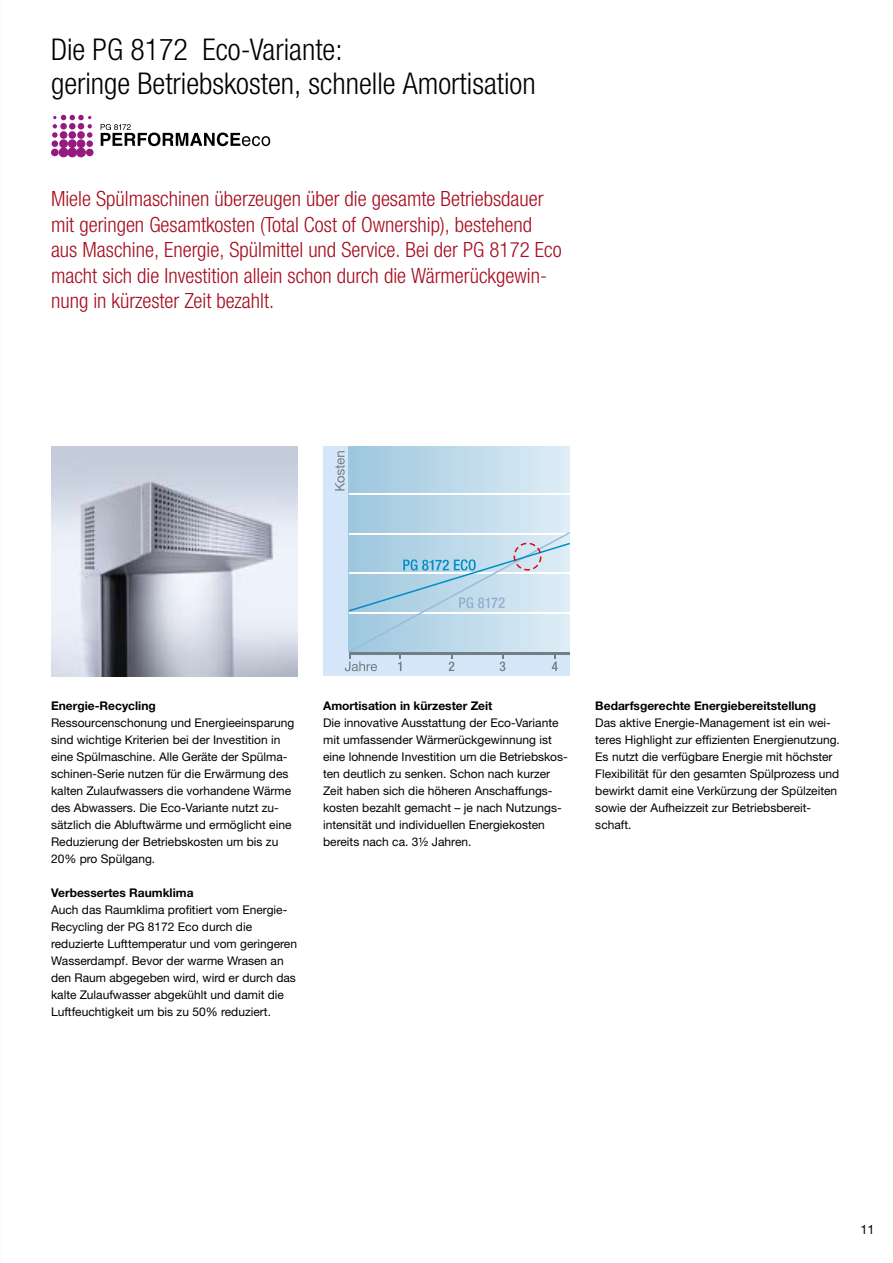
<style>
.page{position:relative;width:893px;height:1263px;background:#fff}
.page>*{position:absolute;margin:0;border:0;box-sizing:border-box;transform-origin:0 0}
.t1{font:300 condensed 30px/34px "Helvetica Neue LTW1 G";color:#000}
.t2{font:300 condensed 21px/25.5px "Helvetica Neue LTW1 G";color:#a60d1f}
.t3{font:12.75px "Helvetica Neue LTW1 G";color:#000}
.t4{font:12px/17px "Helvetica Neue LTW1 G";color:#000}
.t5{font:700 12px "Helvetica Neue LTW1 G";color:#000}
</style>
<div class="page">
<img style="left:51px;top:446px;width:247px;height:230px">
<div style="left:323px;top:446px;width:247px;height:230px;background:#d4e6f7"></div>
<div style="left:349px;top:447px;width:221px;height:205px;background:linear-gradient(to right,#9dc7de,#dfedf7)"></div>
<hr style="left:349px;top:493px;width:221px;height:2px;background:#fff">
<svg style="left:335px;top:451px;width:10px;height:40px"></svg>
<svg style="left:345px;top:531px;width:225px;height:140px"></svg>
<div style="left:514px;top:543px;width:27px;height:27px;border:2px dashed #e30613;border-radius:50%"></div>
<svg style="left:52px;top:115px;width:40px;height:23px"></svg>
<div style="left:52px;top:140px;width:6px;height:7px;background:#951b81;border-radius:50%"></div>
<div style="left:59px;top:139px;width:9px;height:9px;background:#951b81;border-radius:50%"></div>
<div style="left:68px;top:139px;width:9px;height:9px;background:#951b81;border-radius:50%"></div>
<div style="left:77px;top:139px;width:8px;height:9px;background:#951b81;border-radius:50%"></div>
<div style="left:86px;top:140px;width:7px;height:7px;background:#951b81;border-radius:50%"></div>
<div style="left:51px;top:149px;width:8px;height:7px;background:#951b81;border-radius:50%"></div>
<div style="left:59px;top:148px;width:9px;height:9px;background:#951b81;border-radius:50%"></div>
<div style="left:67px;top:148px;width:10px;height:9px;background:#951b81;border-radius:50%"></div>
<div style="left:76px;top:148px;width:10px;height:9px;background:#951b81;border-radius:50%"></div>
<div style="left:86px;top:149px;width:8px;height:7px;background:#951b81;border-radius:50%"></div>
<svg style="left:101px;top:124px;width:169px;height:22px"></svg>
<h1 class="t1" style="left:51px;top:32px;width:486px">Die PG 8172 Eco-Variante:<br>geringe Betriebskosten, schnelle Amortisation</h1>
<p class="t2" style="left:51px;top:186px;width:512px">Miele Spülmaschinen überzeugen über die gesamte Betriebsdauer mit geringen Gesamtkosten (Total Cost of Ownership), bestehend aus Maschine, Energie, Spülmittel und Service. Bei der PG 8172 Eco macht sich die Investition allein schon durch die Wärmerückgewin&shy;nung in kürzester Zeit bezahlt.</p>
<p class="t5" style="left:51px;top:698px;width:106px">Energie-Recycling</p>
<p class="t4" style="left:51px;top:714px;width:245px">Ressourcenschonung und Energieeinsparung sind wichtige Kriterien bei der Investition in eine Spülmaschine. Alle Geräte der Spülma&shy;schinen-Serie nutzen für die Erwärmung des kalten Zulaufwassers die vorhandene Wärme des Abwassers. Die Eco-Variante nutzt zu&shy;sätzlich die Abluftwärme und ermöglicht eine Reduzierung der Betriebskosten um bis zu 20% pro Spülgang.</p>
<p class="t5" style="left:51px;top:885px;width:144px">Verbessertes Raumklima</p>
<p class="t4" style="left:51px;top:901px;width:247px">Auch das Raumklima profitiert vom Energie-Recycling der PG 8172 Eco durch die reduzierte Lufttemperatur und vom geringeren Wasserdampf. Bevor der warme Wrasen an den Raum abgegeben wird, wird er durch das kalte Zulaufwasser abgekühlt und damit die Luftfeuchtigkeit um bis zu 50% reduziert.</p>
<p class="t5" style="left:323px;top:698px;width:171px">Amortisation in kürzester Zeit</p>
<p class="t4" style="left:323px;top:714px;width:246px">Die innovative Ausstattung der Eco-Variante mit umfassender Wärmerückgewinnung ist eine lohnende Investition um die Betriebskos&shy;ten deutlich zu senken. Schon nach kurzer Zeit haben sich die höheren Anschaffungs&shy;kosten bezahlt gemacht – je nach Nutzungs&shy;intensität und individuellen Energiekosten bereits nach ca. 3½ Jahren.</p>
<p class="t5" style="left:595px;top:698px;width:222px">Bedarfsgerechte Energiebereitstellung</p>
<p class="t4" style="left:595px;top:714px;width:246px">Das aktive Energie-Management ist ein wei&shy;teres Highlight zur effizienten Energienutzung.<br>Es nutzt die verfügbare Energie mit höchster Flexibilität für den gesamten Spülprozess und bewirkt damit eine Verkürzung der Spülzeiten sowie der Aufheizzeit zur Betriebsbereit&shy;schaft.</p>
<p class="t3" style="left:860px;top:1221px;width:16px">11</p>
</div>
